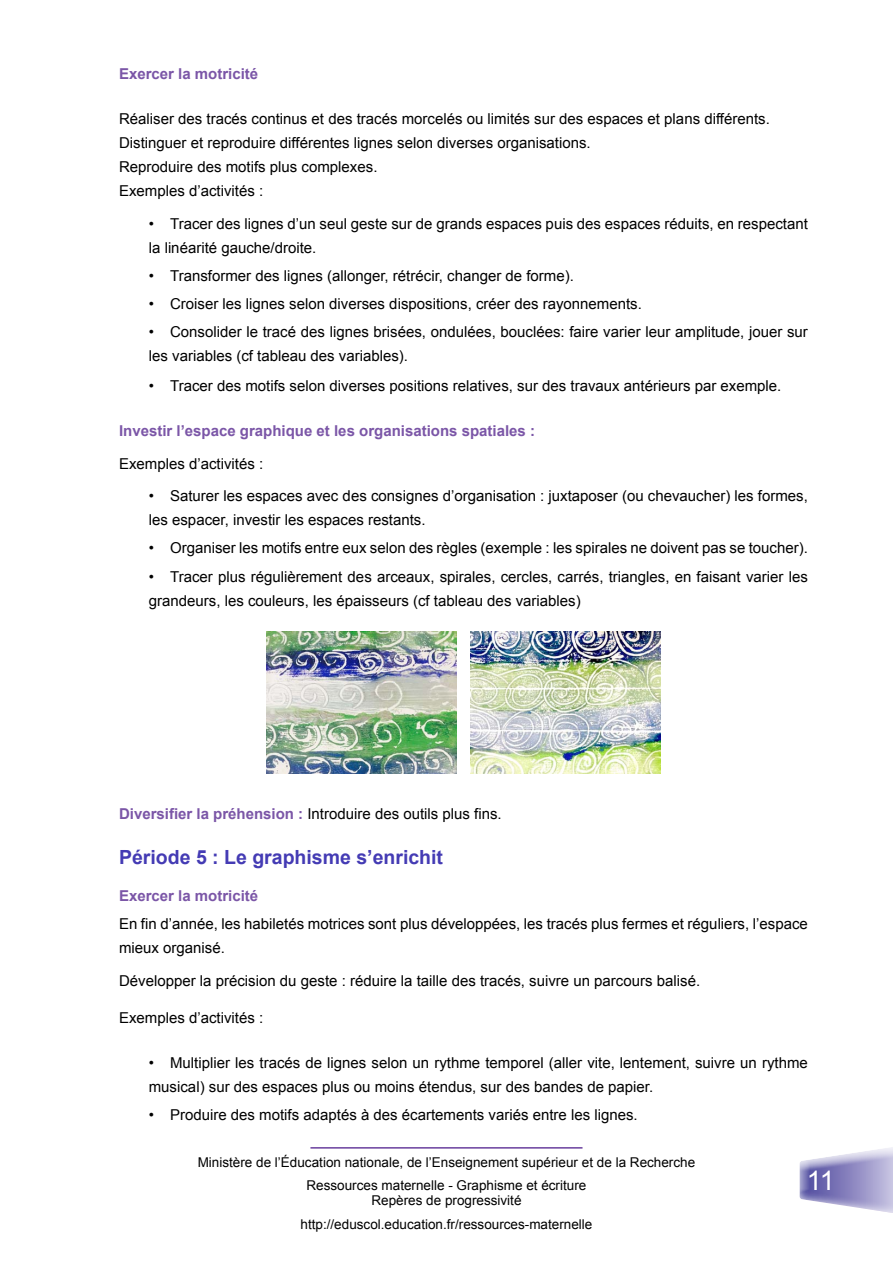
<style>
.page{position:relative;width:893px;height:1263px;background:#fff}
.page>*{position:absolute;margin:0;border:0;box-sizing:border-box;transform-origin:0 0}
.t1{font:27px "Arial";color:#fff}
.t2{font:700 19.5px "Arial";color:#443bb4}
.t3{font:15px/24px "Arial";color:#000}
.t4{font:700 15px "Arial";color:#7b56a7}
.t5{font:13.5px/23.5px "Arial";color:#000;text-align:center}
.s1{font-weight:700;color:#7b56a7}
</style>
<div class="page">
<div style="left:791px;top:1144px;width:102px;height:73px;background:#6a3f9d;opacity:.75"></div>
<hr style="left:310px;top:1147px;width:272px;height:1px;background:#6a3f9d">
<img style="left:267px;top:631px;width:189px;height:142px">
<img style="left:471px;top:631px;width:189px;height:142px">
<p class="t4" style="left:119px;top:64px;width:141px">Exercer la motricité</p>
<p class="t3" style="left:119px;top:107px;width:652px">Réaliser des tracés continus et des tracés morcelés ou limités sur des espaces et plans différents.<br>Distinguer et reproduire différentes lignes selon diverses organisations.<br>Reproduire des motifs plus complexes.<br>Exemples d’activités :</p>
<p class="t3" style="left:149px;top:212px;width:661px">• Tracer des lignes d’un seul geste sur de grands espaces puis des espaces réduits, en respectant la linéarité gauche/droite.</p>
<p class="t3" style="left:149px;top:264px;width:427px">• Transformer des lignes (allonger, rétrécir, changer de forme).</p>
<p class="t3" style="left:149px;top:292px;width:495px">• Croiser les lignes selon diverses dispositions, créer des rayonnements.</p>
<p class="t3" style="left:149px;top:320px;width:661px">• Consolider le tracé des lignes brisées, ondulées, bouclées: faire varier leur amplitude, jouer sur les variables (cf tableau des variables).</p>
<p class="t3" style="left:149px;top:374px;width:634px">• Tracer des motifs selon diverses positions relatives, sur des travaux antérieurs par exemple.</p>
<p class="t4" style="left:119px;top:421px;width:417px">Investir l’espace graphique et les organisations spatiales :</p>
<p class="t3" style="left:119px;top:452px;width:146px">Exemples d’activités :</p>
<p class="t3" style="left:149px;top:484px;width:661px">• Saturer les espaces avec des consignes d’organisation : juxtaposer (ou chevaucher) les formes, les espacer, investir les espaces restants.</p>
<p class="t3" style="left:149px;top:536px;width:661px">• Organiser les motifs entre eux selon des règles (exemple : les spirales ne doivent pas se toucher).</p>
<p class="t3" style="left:149px;top:565px;width:661px">• Tracer plus régulièrement des arceaux, spirales, cercles, carrés, triangles, en faisant varier les grandeurs, les couleurs, les épaisseurs (cf tableau des variables)</p>
<p class="t3" style="left:119px;top:802px;width:384px"><span class="s1">Diversifier la préhension :</span> Introduire des outils plus fins.</p>
<h2 class="t2" style="left:119px;top:845px;width:326px">Période 5 : Le graphisme s’enrichit</h2>
<p class="t4" style="left:119px;top:886px;width:141px">Exercer la motricité</p>
<p class="t3" style="left:119px;top:912px;width:690px">En fin d’année, les habiletés motrices sont plus développées, les tracés plus fermes et réguliers, l’espace mieux organisé.</p>
<p class="t3" style="left:119px;top:969px;width:583px">Développer la précision du geste : réduire la taille des tracés, suivre un parcours balisé.</p>
<p class="t3" style="left:119px;top:1005px;width:146px">Exemples d’activités :</p>
<p class="t3" style="left:149px;top:1051px;width:661px">• Multiplier les tracés de lignes selon un rythme temporel (aller vite, lentement, suivre un rythme musical) sur des espaces plus ou moins étendus, sur des bandes de papier.</p>
<p class="t3" style="left:149px;top:1103px;width:490px">• Produire des motifs adaptés à des écartements variés entre les lignes.</p>
<p class="t5" style="left:198px;top:1150px;width:499px">Ministère de l’Éducation nationale, de l’Enseignement supérieur et de la Recherche<br>Ressources maternelle - Graphisme et écriture</p>
<p class="t5" style="left:301px;top:1189px;width:293px">Repères de progressivité http://eduscol.education.fr/ressources-maternelle</p>
<h1 class="t1" style="left:807px;top:1162px;width:30px">11</h1>
</div>
